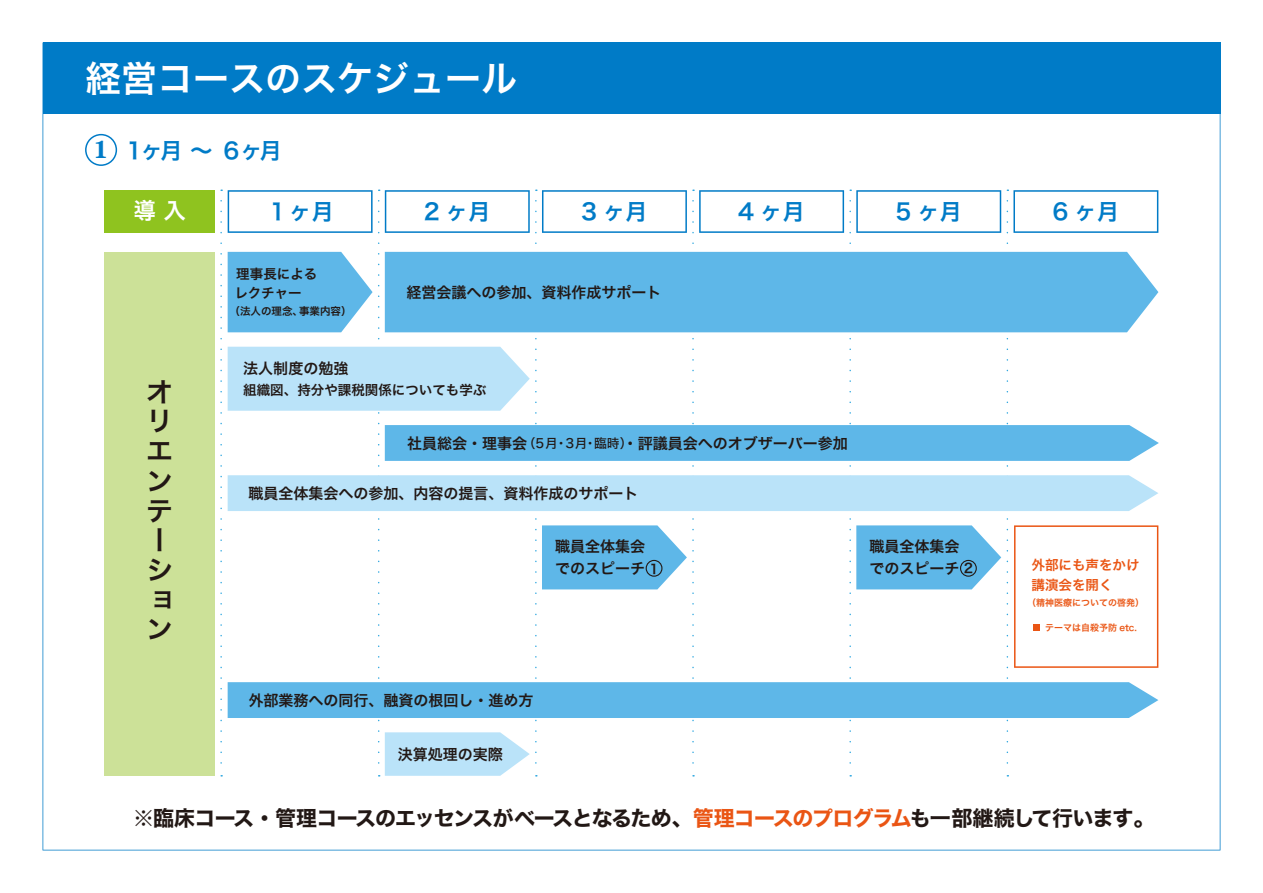
<style>
.page{position:relative;width:1263px;height:893px;background:#fff}
.page>*{position:absolute;margin:0;border:0;box-sizing:border-box;transform-origin:0 0}
.t1{font:36px "Hira Kaku Std N W6";color:#fff}
.t2{font:27px/29.7px "Hira Kaku Std N W6";color:#221815}
.t3{font:22.5px "Hira Kaku Std N W6";color:#007bc7}
.t4{font:22.5px "Hira Kaku Std N W6";color:#fff}
.t5{font:21px "Hira Kaku Std N W7";letter-spacing:-.05em;color:#221815}
.t6{font:15px/22.5px "Hira Kaku Std N W6";color:#221815}
.t7{font:13.5px/19.5px "Hira Kaku Std N W6";color:#221815}
.t8{font:13.5px/19.5px "Hira Kaku Std N W6";color:#ea5514}
.t9{font:13.05px "Hira Kaku Std N W6";color:#221815}
.t10{font:10.5px "Hira Kaku Std N W6";color:#221815}
.t11{font:9px "Hira Kaku Std N W6";color:#ea5514}
.s1{font-family:"Marion";font-weight:700;font-size:25.8px}
.s2{font-family:"Hira Kaku Std N W5";font-size:12.75px}
.s3{color:#ea5514}
</style>
<div class="page">
<div style="left:43px;top:43px;width:1177px;height:71px;background:#007bc7"></div>
<div style="left:105px;top:190px;width:110px;height:43px;background:#8fc31f"></div>
<div style="left:105px;top:252px;width:110px;height:524px;background:#cce198"></div>
<svg style="left:220px;top:201px;width:2px;height:575px"></svg>
<svg style="left:85px;top:134px;width:32px;height:32px"></svg>
<svg style="left:228px;top:190px;width:931px;height:586px"></svg>
<h1 class="t1" style="left:85px;top:51px;width:434px">経営コースのスケジュール</h1>
<h3 class="t3" style="left:95px;top:133px;width:189px"><span class="s1">1</span> １ヶ月 ～ ６ヶ月</h3>
<h3 class="t4" style="left:133px;top:194px;width:54px">導 入</h3>
<h3 class="t3" style="left:266px;top:194px;width:69px">１ヶ月</h3>
<p class="t7" style="left:235px;top:264px;width:84px">理事長によるレクチャー</p>
<p class="t10" style="left:230px;top:303px;width:124px">（法人の理念、事業内容）</p>
<h3 class="t3" style="left:424px;top:194px;width:68px">2 ヶ月</h3>
<h3 class="t3" style="left:581px;top:194px;width:68px">3 ヶ月</h3>
<h3 class="t3" style="left:738px;top:194px;width:68px">4 ヶ月</h3>
<h3 class="t3" style="left:895px;top:194px;width:68px">5 ヶ月</h3>
<h3 class="t3" style="left:1052px;top:194px;width:68px">6 ヶ月</h3>
<p class="t6" style="left:407px;top:282px;width:256px">経営会議への参加、資料作成サポート</p>
<h2 class="t2" style="left:146px;top:377px;width:27px">オリエンテーション</h2>
<p class="t6" style="left:243px;top:357px;width:106px">法人制度の勉強</p>
<p class="t7" style="left:243px;top:380px;width:245px">組織図、持分や課税関係についても学ぶ</p>
<p class="t6" style="left:407px;top:433px;width:442px">社員総会・理事会<span class="s2">（5月・3月・臨時）</span>・評議員会へのオブザーバー参加</p>
<p class="t6" style="left:248px;top:483px;width:391px">職員全体集会への参加、内容の提言、資料作成のサポート</p>
<p class="t6" style="left:555px;top:535px;width:91px">職員全体集会でのスピーチ</p>
<p class="t6" style="left:869px;top:535px;width:91px">職員全体集会でのスピーチ</p>
<p class="t9" style="left:649px;top:559px;width:11px">1</p>
<p class="t9" style="left:964px;top:558px;width:11px">2</p>
<p class="t6" style="left:248px;top:690px;width:286px">外部業務への同行、融資の根回し・進め方</p>
<p class="t6" style="left:398px;top:743px;width:106px">決算処理の実際</p>
<p class="t8" style="left:1031px;top:556px;width:109px">外部にも声をかけ講演会を開く</p>
<p class="t11" style="left:1027px;top:595px;width:118px">（精神医療についての啓発）</p>
<p class="t11" style="left:1045px;top:621px;width:93px">テーマは自殺予防 etc.</p>
<h3 class="t5" style="left:133px;top:801px;width:1023px">※臨床コース・管理コースのエッセンスがベースとなるため、<span class="s3">管理コースのプログラム</span>も一部継続して行います。</h3>
</div>
